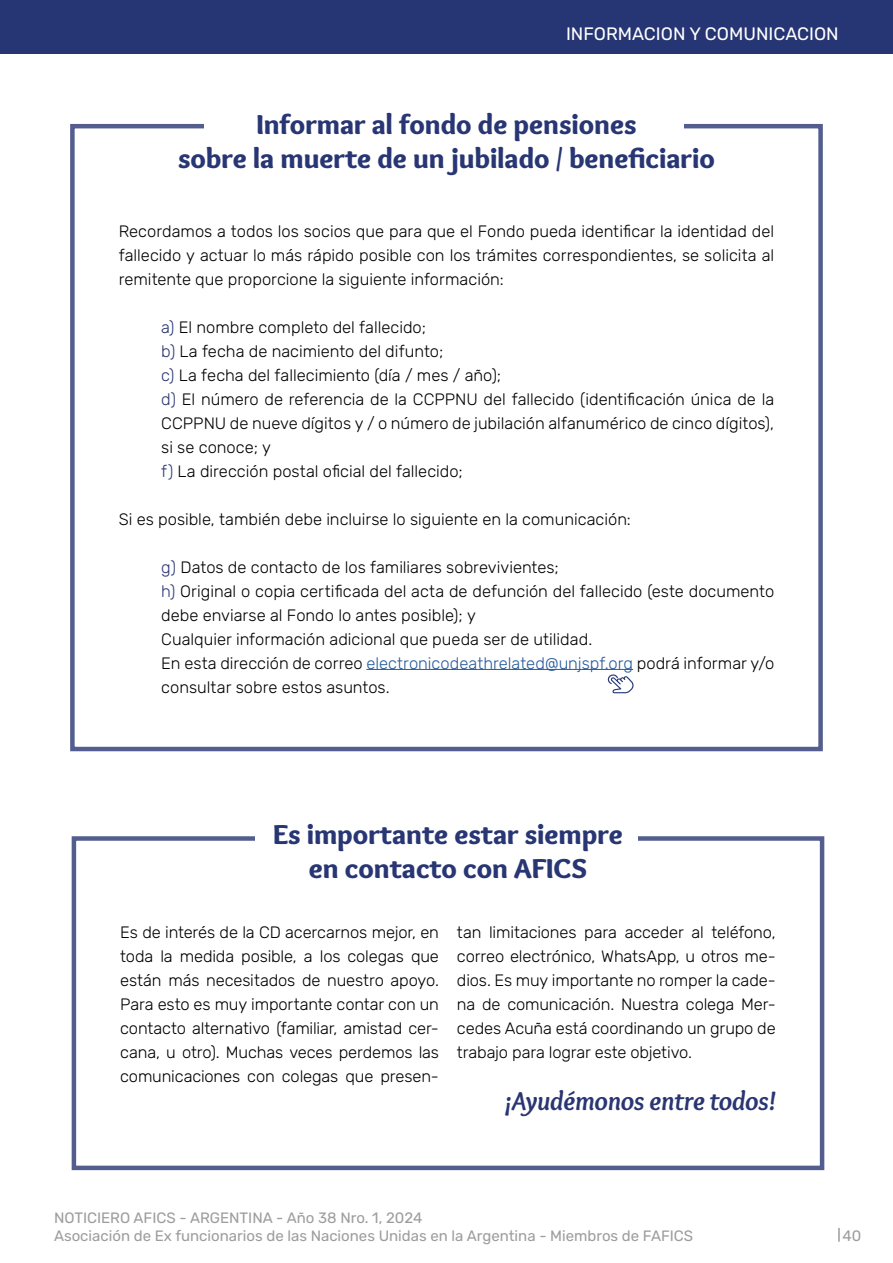
<style>
.page{position:relative;width:893px;height:1263px;background:#fff}
.page>*{position:absolute;margin:0;border:0;box-sizing:border-box;transform-origin:0 0}
.t1{font:900 28.5px/34.2px "Overlock";color:#283674;text-align:center}
.t2{font:italic 700 27px "Overlock";letter-spacing:-.015em;color:#2a3672}
.t3{font:18px "Rubik";color:#fff}
.t4{font:300 16.5px/24px "Rubik";color:#000;text-align:justify}
.t5{font:15px/18px "Rubik";color:#9d9d9c}
.s1{color:#2a3672}
.s2{color:#275b9b}
</style>
<div class="page">
<div style="left:0;top:0;width:893px;height:54px;background:#263574"></div>
<svg style="left:838px;top:1228px;width:2px;height:14px"></svg>
<hr style="left:366px;top:669px;width:267px;height:1px;background:#275b9b">
<div style="left:70px;top:124px;width:753px;height:627px;border:4px solid #283674"></div>
<div style="left:205px;top:111px;width:479px;height:36px;background:#fff"></div>
<div style="left:72px;top:836px;width:752px;height:334px;border:4px solid #283674"></div>
<div style="left:255px;top:823px;width:383px;height:36px;background:#fff"></div>
<svg style="left:607px;top:674px;width:27px;height:19px"></svg>
<p class="t3" style="left:566px;top:23px;width:274px">INFORMACION Y COMUNICACION</p>
<h1 class="t1" style="left:178px;top:107px;width:538px">Informar al fondo de pensiones<br>sobre la muerte de un jubilado / beneficiario</h1>
<p class="t4" style="left:119px;top:219px;width:657px">Recordamos a todos los socios que para que el Fondo pueda identificar la identidad del fallecido y actuar lo más rápido posible con los trámites correspondientes, se solicita al remitente que proporcione la siguiente información:</p>
<p class="t4" style="left:161px;top:315px;width:614px;text-align:left"><span class="s1">a)</span> El nombre completo del fallecido;<br><span class="s1">b)</span> La fecha de nacimiento del difunto;<br><span class="s1">c)</span> La fecha del fallecimiento (día / mes / año);<br><span class="s1">d)</span> El número de referencia de la CCPPNU del fallecido (identificación única de la CCPPNU de nueve dígitos y / o número de jubilación alfanumérico de cinco dígitos), si se conoce; y<br><span class="s1">f)</span> La dirección postal oficial del fallecido;</p>
<p class="t4" style="left:119px;top:507px;width:514px">Si es posible, también debe incluirse lo siguiente en la comunicación:</p>
<p class="t4" style="left:161px;top:555px;width:614px;text-align:left"><span class="s1">g)</span> Datos de contacto de los familiares sobrevivientes;<br><span class="s1">h)</span> Original o copia certificada del acta de defunción del fallecido (este documento debe enviarse al Fondo lo antes posible); y<br>Cualquier información adicional que pueda ser de utilidad.<br>En esta dirección de correo <span class="s2">electronicodeathrelated@unjspf.org</span> podrá informar y/o consultar sobre estos asuntos.</p>
<h1 class="t1" style="left:273px;top:817px;width:351px">Es importante estar siempre en contacto con AFICS</h1>
<p class="t4" style="left:120px;top:921px;width:320px">Es de interés de la CD acercarnos mejor, en toda la medida posible, a los colegas que están más necesitados de nuestro apoyo.<br>Para esto es muy importante contar con un contacto alternativo (familiar, amistad cer&shy;cana, u otro). Muchas veces perdemos las comunicaciones con colegas que presen-</p>
<p class="t4" style="left:457px;top:921px;width:320px">tan limitaciones para acceder al teléfono, correo electrónico, WhatsApp, u otros me&shy;dios. Es muy importante no romper la cade&shy;na de comunicación. Nuestra colega Mer&shy;cedes Acuña está coordinando un grupo de trabajo para lograr este objetivo.</p>
<h2 class="t2" style="left:504px;top:1085px;width:273px">¡Ayudémonos entre todos!</h2>
<p class="t5" style="left:54px;top:1209px;width:641px">NOTICIERO AFICS - ARGENTINA - Año 38 Nro. 1, 2024<br>Asociación de Ex funcionarios de las Naciones Unidas en la Argentina - Miembros de FAFICS</p>
<p class="t5" style="left:842px;top:1227px;width:20px">40</p>
</div>
